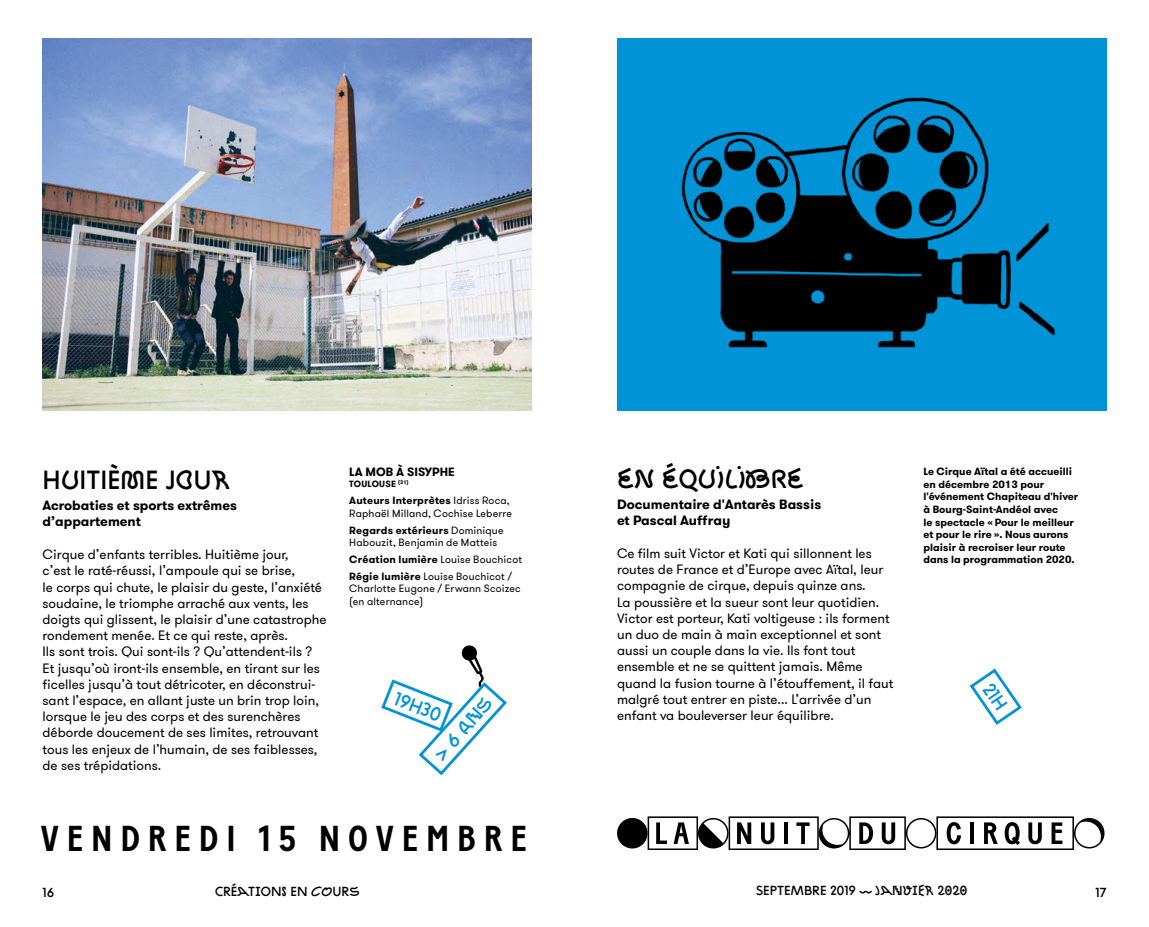
<style>
.page{position:relative;width:1149px;height:927px;background:#fff}
.page>*{position:absolute;margin:0;border:0;box-sizing:border-box;transform-origin:0 0}
.t1{font:700 36px "Baton";letter-spacing:.22em;color:#000}
.t2{font:27px "ZIGZAG Not Rounded";color:#000}
.t3{font:19.5px "ZIGZAG Not Rounded";color:#0093d7}
.t4{font:13.5px/16.2px "GT Walsheim";color:#000}
.t5{font:700 13.5px/16.2px "GT Walsheim";color:#000}
.t6{font:13.5px "ZIGZAG Not Rounded";color:#000}
.t7{font:700 12px "GT Walsheim";color:#000}
.t8{font:10.5px/12.6px "GT Walsheim";letter-spacing:.015em;color:#000}
.t9{font:700 10.5px/12.6px "GT Walsheim";color:#000}
.t10{font:700 9px "GT Walsheim";letter-spacing:.025em;color:#000}
.s1{font-weight:700}
</style>
<div class="page">
<img style="left:42px;top:38px;width:489px;height:372px">
<svg style="left:381px;top:645px;width:126px;height:131px"></svg>
<div style="left:616px;top:38px;width:490px;height:372px;background:#0093d7"></div>
<div style="left:617px;top:818px;width:30px;height:30px;background:#000;border-radius:50%"></div>
<svg style="left:647px;top:816px;width:457px;height:34px"></svg>
<img style="left:681px;top:97px;width:374px;height:251px">
<svg style="left:969px;top:668px;width:53px;height:57px"></svg>
<h2 class="t2" style="left:43px;top:464px;width:186px">HUITIÈME JOUR</h2>
<p class="t5" style="left:43px;top:497px;width:196px">Acrobaties et sports extrêmes d’appartement</p>
<p class="t4" style="left:43px;top:547px;width:285px">Cirque d’enfants terribles. Huitième jour,<br>c’est le raté-réussi, l’ampoule qui se brise,<br>le corps qui chute, le plaisir du geste, l’anxiété soudaine, le triomphe arraché aux vents, les doigts qui glissent, le plaisir d’une catastrophe rondement menée. Et ce qui reste, après.<br>Ils sont trois. Qui sont-ils ? Qu’attendent-ils ?<br>Et jusqu’où iront-ils ensemble, en tirant sur les ficelles jusqu’à tout détricoter, en déconstrui&shy;sant l’espace, en allant juste un brin trop loin, lorsque le jeu des corps et des surenchères déborde doucement de ses limites, retrouvant tous les enjeux de l’humain, de ses faiblesses, de ses trépidations.</p>
<p class="t7" style="left:349px;top:464px;width:107px">LA MOB À SISYPHE</p>
<p class="t10" style="left:349px;top:478px;width:61px">TOULOUSE <sup>(31)</sup></p>
<p class="t8" style="left:349px;top:494px;width:164px"><span class="s1">Auteurs Interprètes</span> Idriss Roca,<br>Raphaël Milland, Cochise Leberre</p>
<p class="t8" style="left:349px;top:524px;width:156px"><span class="s1">Regards extérieurs</span> Dominique<br>Habouzit, Benjamin de Matteis</p>
<p class="t8" style="left:349px;top:551px;width:174px;line-height:16.8px"><span class="s1">Création lumière</span> Louise Bouchicot<br><span class="s1">Régie lumière</span> Louise Bouchicot /</p>
<p class="t8" style="left:349px;top:583px;width:173px">Charlotte Eugone / Erwann Scoizec (en alternance)</p>
<h3 class="t3" style="left:399px;top:687px;width:51px;rotate:21deg">19H30</h3>
<h3 class="t3" style="left:429px;top:749px;width:73px;rotate:-48deg">&gt; 6 ANS</h3>
<h2 class="t2" style="left:617px;top:463px;width:96px">EN ÉQUILIB</h2>
<h2 class="t2" style="left:770px;top:463px;width:31px">RE</h2>
<p class="t5" style="left:617px;top:496px;width:206px">Documentaire d'Antarès Bassis et Pascal Auffray</p>
<p class="t4" style="left:617px;top:546px;width:278px">Ce film suit Victor et Kati qui sillonnent les routes de France et d’Europe avec Aïtal, leur compagnie de cirque, depuis quinze ans.<br>La poussière et la sueur sont leur quotidien.<br>Victor est porteur, Kati voltigeuse : ils forment un duo de main à main exceptionnel et sont aussi un couple dans la vie. Ils font tout ensemble et ne se quittent jamais. Même quand la fusion tourne à l’étouffement, il faut malgré tout entrer en piste... L’arrivée d’un enfant va bouleverser leur équilibre.</p>
<p class="t9" style="left:923px;top:465px;width:156px">Le Cirque Aïtal a été accueilli en décembre 2013 pour l'événement Chapiteau d'hiver à Bourg-Saint-Andéol avec<br>le spectacle « Pour le meilleur et pour le rire ». Nous aurons plaisir à recroiser leur route dans la programmation 2020.</p>
<h1 class="t1" style="left:41px;top:817px;width:487px">VENDREDI 15 NOVEMBRE</h1>
<p class="t6" style="left:215px;top:884px;width:146px">CRÉATIONS EN COURS</p>
<p class="t6" style="left:43px;top:885px;width:13px">16</p>
<p class="t6" style="left:756px;top:883px;width:212px">SEPTEMBRE 2019 — JANVIER 2020</p>
<p class="t6" style="left:1095px;top:885px;width:12px">17</p>
</div>
